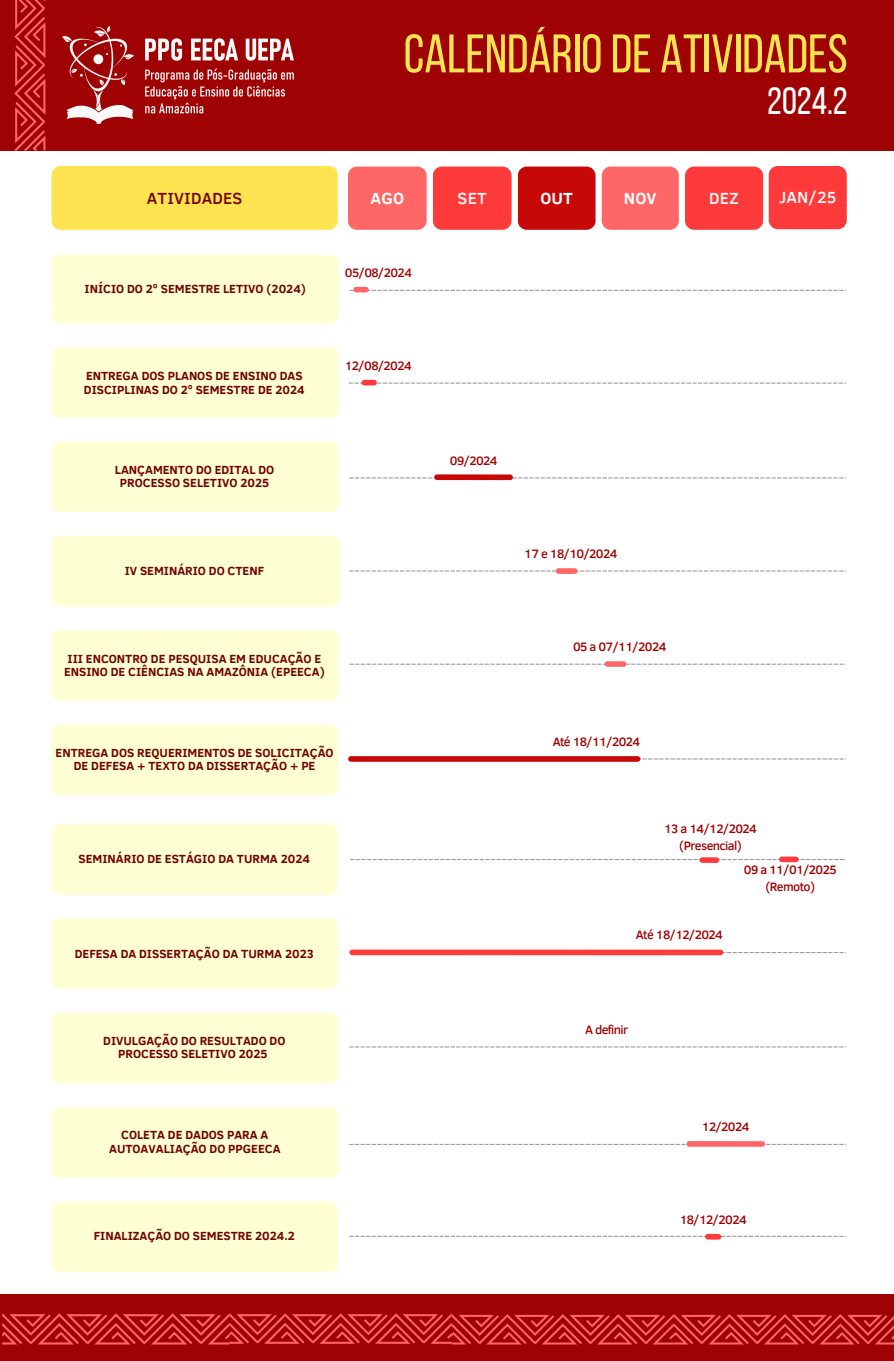
<style>
.page{position:relative;width:894px;height:1361px;background:#fff}
.page>*{position:absolute;margin:0;border:0;box-sizing:border-box;transform-origin:0 0}
.t1{font:54.15px "Bebas Neue";color:#ffe351}
.t2{font:38.25px "Bebas Neue";color:#fff}
.t3{font:500 16.5px "Clear Sans";letter-spacing:.01em;color:#fff}
.t4{font:500 16.5px "Clear Sans";letter-spacing:.01em;color:#720000}
.t5{font:700 16.5px "Clear Sans";letter-spacing:.01em;color:#fff}
.t6{font:500 12.45px "Clear Sans";letter-spacing:-.05em;color:#9f0202}
.t7{font:700 12.15px/13px "Clear Sans";color:#720000;text-align:center}
</style>
<div class="page">
<div style="left:0;top:0;width:893px;height:151px;background:#9f0202"></div>
<div style="left:52px;top:166px;width:286px;height:64px;background:#ffe351;border-radius:9px"></div>
<div style="left:0;top:1294px;width:893px;height:66px;background:#9f0202"></div>
<div style="left:348px;top:166px;width:78px;height:64px;background:#f66;border-radius:9px"></div>
<div style="left:432px;top:166px;width:79px;height:64px;background:#ff3a3a;border-radius:9px"></div>
<div style="left:517px;top:166px;width:78px;height:64px;background:#c80707;border-radius:9px"></div>
<div style="left:601px;top:166px;width:77px;height:64px;background:#f66;border-radius:9px"></div>
<div style="left:684px;top:166px;width:78px;height:64px;background:#ff3a3a;border-radius:9px"></div>
<svg style="left:2px;top:1313px;width:891px;height:31px"></svg>
<svg style="left:14px;top:0;width:31px;height:150px"></svg>
<img style="left:63px;top:27px;width:230px;height:96px">
<svg style="left:349px;top:290px;width:496px;height:1px"></svg>
<div style="left:356px;top:287px;width:10px;height:5px;background:#f66"></div>
<div style="left:52px;top:255px;width:287px;height:68px;background:#ffffd4;border-radius:9px"></div>
<div style="left:52px;top:1012px;width:286px;height:71px;background:#ffffd4;border-radius:9px"></div>
<svg style="left:349px;top:1046px;width:496px;height:1px"></svg>
<svg style="left:349px;top:477px;width:496px;height:1px"></svg>
<div style="left:437px;top:474px;width:73px;height:6px;background:#c80707"></div>
<div style="left:52px;top:441px;width:287px;height:71px;background:#ffffd4;border-radius:9px"></div>
<div style="left:52px;top:724px;width:286px;height:71px;background:#ffffd4;border-radius:9px"></div>
<svg style="left:349px;top:758px;width:495px;height:1px"></svg>
<div style="left:351px;top:756px;width:286px;height:5px;background:#c80707"></div>
<div style="left:52px;top:536px;width:287px;height:70px;background:#ffffd4;border-radius:9px"></div>
<svg style="left:349px;top:570px;width:496px;height:1px"></svg>
<div style="left:558px;top:568px;width:16px;height:6px;background:#f66"></div>
<svg style="left:350px;top:1143px;width:493px;height:1px"></svg>
<svg style="left:689px;top:1141px;width:73px;height:5px"></svg>
<div style="left:52px;top:1106px;width:286px;height:71px;background:#ffffd4;border-radius:9px"></div>
<div style="left:52px;top:1201px;width:286px;height:70px;background:#ffffd4;border-radius:9px"></div>
<svg style="left:349px;top:1235px;width:494px;height:1px"></svg>
<div style="left:707px;top:1233px;width:11px;height:6px;background:#ff3a3a"></div>
<svg style="left:349px;top:382px;width:496px;height:1px"></svg>
<div style="left:52px;top:347px;width:287px;height:71px;background:#ffffd4;border-radius:9px"></div>
<div style="left:364px;top:380px;width:10px;height:5px;background:#ff3a3a"></div>
<div style="left:52px;top:824px;width:285px;height:70px;background:#ffffd4;border-radius:9px"></div>
<svg style="left:350px;top:858px;width:495px;height:2px"></svg>
<div style="left:781px;top:856px;width:14px;height:6px;background:#ff3a3a"></div>
<div style="left:52px;top:630px;width:287px;height:70px;background:#ffffd4;border-radius:9px"></div>
<svg style="left:349px;top:663px;width:495px;height:1px"></svg>
<div style="left:607px;top:661px;width:16px;height:5px;background:#f66"></div>
<div style="left:52px;top:918px;width:286px;height:70px;background:#ffffd4;border-radius:9px"></div>
<svg style="left:349px;top:951px;width:495px;height:2px"></svg>
<div style="left:352px;top:949px;width:368px;height:6px;background:#ff3a3a"></div>
<div style="left:768px;top:166px;width:78px;height:63px;background:#ff3a3a;border-radius:9px"></div>
<div style="left:702px;top:857px;width:14px;height:5px;background:#ff3a3a"></div>
<p class="t1" style="left:403px;top:32px;width:445px">CALENDÁRIODE ATIVIDADES</p>
<p class="t2" style="left:767px;top:85px;width:82px">2024.2</p>
<h1 class="t4" style="left:147px;top:186px;width:97px">ATIVIDADES</h1>
<h2 class="t5" style="left:370px;top:186px;width:35px">AGO</h2>
<h3 class="t3" style="left:457px;top:186px;width:31px">SET</h3>
<h3 class="t5" style="left:540px;top:186px;width:34px">OUT</h3>
<h3 class="t5" style="left:623px;top:186px;width:34px">NOV</h3>
<h3 class="t3" style="left:709px;top:186px;width:31px">DEZ</h3>
<p class="t7" style="left:85px;top:281px;width:223px">INÍCIO DO 2º SEMESTRE LETIVO (2024)</p>
<h2 class="t7" style="left:84px;top:369px;width:222px;text-align:left">ENTREGA DOS PLANOS DE ENSINO DAS<br>DISCIPLINAS DO 2º SEMESTRE DE 2024</h2>
<h3 class="t7" style="left:115px;top:462px;width:161px">LANÇAMENTO DO EDITAL DO<br>PROCESSO SELETIVO 2025</h3>
<h3 class="t7" style="left:125px;top:563px;width:141px">IV SEMINÁRIO DO CTENF</h3>
<p class="t6" style="left:345px;top:264px;width:69px">05/08/2024</p>
<p class="t6" style="left:344px;top:357px;width:69px">12/08/2024</p>
<p class="t7" style="left:64px;top:651px;width:262px;text-align:left">III ENCONTRO DE PESQUISA EM EDUCAÇÃO E<br>ENSINO DE CIÊNCIAS NA AMAZÔNIA (EPEECA)</p>
<h3 class="t7" style="left:56px;top:745px;width:279px">ENTREGA DOS REQUERIMENTOS DE SOLICITAÇÃO<br>DE DEFESA + TEXTO DA DISSERTAÇÃO + PE</h3>
<h3 class="t6" style="left:450px;top:451px;width:49px">09/2024</h3>
<h2 class="t6" style="left:524px;top:545px;width:95px">17 e 18/10/2024</h2>
<p class="t6" style="left:573px;top:638px;width:95px">05 a 07/11/2024</p>
<h3 class="t6" style="left:552px;top:732px;width:89px">Até 18/11/2024</h3>
<p class="t3" style="left:778px;top:185px;width:59px">JAN/25</p>
<p class="t7" style="left:79px;top:851px;width:233px">SEMINÁRIO DE ESTÁGIO DA TURMA 2024</p>
<p class="t7" style="left:75px;top:946px;width:240px">DEFESA DA DISSERTAÇÃO DA TURMA 2023</p>
<h3 class="t7" style="left:103px;top:1033px;width:184px">DIVULGAÇÃO DO RESULTADO DO<br>PROCESSO SELETIVO 2025</h3>
<h2 class="t7" style="left:109px;top:1127px;width:173px">COLETA DE DADOS PARA A<br>AUTOAVALIAÇÃO DO PPGEECA</h2>
<h2 class="t7" style="left:94px;top:1228px;width:203px">FINALIZAÇÃO DO SEMESTRE 2024.2</h2>
<p class="t6" style="left:664px;top:819px;width:94px">13 a 14/12/2024</p>
<p class="t6" style="left:679px;top:836px;width:64px">(Presencial)</p>
<p class="t6" style="left:635px;top:925px;width:89px">Até 18/12/2024</p>
<p class="t6" style="left:743px;top:860px;width:94px">09 a 11/01/2025</p>
<p class="t6" style="left:765px;top:877px;width:51px">(Remoto)</p>
<h3 class="t6" style="left:585px;top:1019px;width:45px">A definir</h3>
<h2 class="t6" style="left:701px;top:1117px;width:49px">12/2024</h2>
<h2 class="t6" style="left:679px;top:1210px;width:69px">18/12/2024</h2>
</div>
